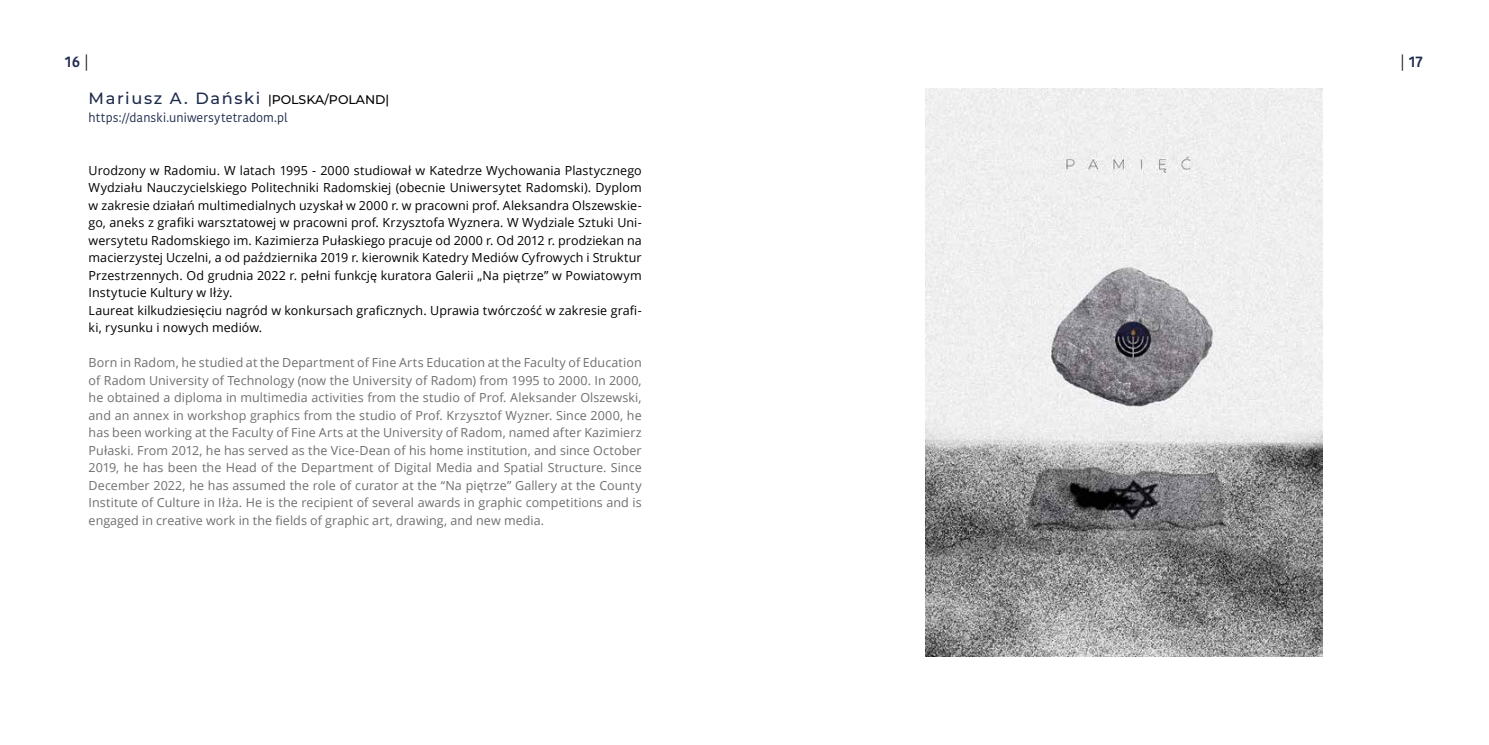
<style>
.page{position:relative;width:1489px;height:745px;background:#fff}
.page>*{position:absolute;margin:0;border:0;box-sizing:border-box;transform-origin:0 0}
.t1{font:100 16.25px "Montserrat";letter-spacing:.1em;color:#1d2b4c}
.t2{font:600 15px "Kohinoor Devanagari";color:#1d2b4c}
.t3{font:12.5px/17.5px "Open Sans";letter-spacing:.005em;color:#706f6f;text-align:justify}
.t4{font:12.5px/17.5px "Open Sans";letter-spacing:.005em;color:#000}
.t5{font:12.5px "Kohinoor Telugu";letter-spacing:.005em;color:#1d2b4c}
.s1{font-weight:400;color:#000}
.s2{font-size:12.5px;color:#000}
</style>
<div class="page">
<img style="left:925px;top:89px;width:397px;height:567px">
<p class="t2" style="left:65px;top:53px;width:25px">16 <span class="s1">|</span></p>
<p class="t2" style="left:1400px;top:53px;width:24px"><span class="s1">|</span> 17</p>
<h1 class="t1" style="left:89px;top:88px;width:302px">Mariusz A. Dański <span class="s2">|POLSKA/POLAND|</span></h1>
<p class="t5" style="left:89px;top:110px;width:201px">https://danski.uniwersytetradom.pl</p>
<p class="t4" style="left:89px;top:161px;width:554px">Urodzony w Radomiu. W latach 1995 - 2000 studiował w Katedrze Wychowania Plastycznego Wydziału Nauczycielskiego Politechniki Radomskiej (obecnie Uniwersytet Radomski). Dyplom w zakresie działań multimedialnych uzyskał w 2000 r. w pracowni prof. Aleksandra Olszewskie&shy;go, aneks z grafiki warsztatowej w pracowni prof. Krzysztofa Wyznera. W Wydziale Sztuki Uni&shy;wersytetu Radomskiego im. Kazimierza Pułaskiego pracuje od 2000 r. Od 2012 r. prodziekan na macierzystej Uczelni, a od października 2019 r. kierownik Katedry Mediów Cyfrowych i Struktur Przestrzennych. Od grudnia 2022 r. pełni funkcję kuratora Galerii „Na piętrze” w Powiatowym Instytucie Kultury w Iłży.<br>Laureat kilkudziesięciu nagród w konkursach graficznych. Uprawia twórczość w zakresie grafi&shy;ki, rysunku i nowych mediów.</p>
<p class="t3" style="left:89px;top:353px;width:554px">Born in Radom, he studied at the Department of Fine Arts Education at the Faculty of Education of Radom University of Technology (now the University of Radom) from 1995 to 2000. In 2000, he obtained a diploma in multimedia activities from the studio of Prof. Aleksander Olszewski, and an annex in workshop graphics from the studio of Prof. Krzysztof Wyzner. Since 2000, he has been working at the Faculty of Fine Arts at the University of Radom, named after Kazimierz Pułaski. From 2012, he has served as the Vice-Dean of his home institution, and since October 2019, he has been the Head of the Department of Digital Media and Spatial Structure. Since December 2022, he has assumed the role of curator at the “Na piętrze” Gallery at the County Institute of Culture in Iłża. He is the recipient of several awards in graphic competitions and is engaged in creative work in the fields of graphic art, drawing, and new media.</p>
</div>
